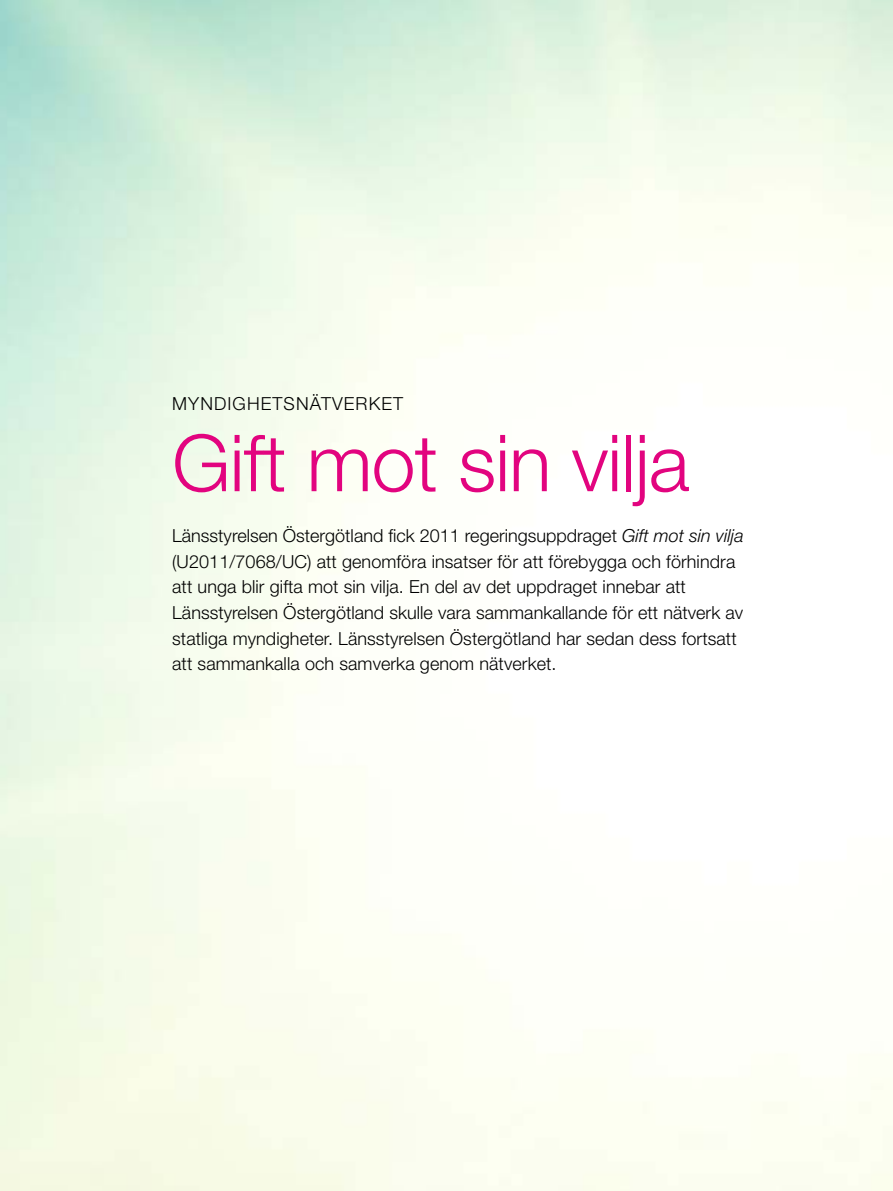
<style>
.page{position:relative;width:893px;height:1191px;background:#fff}
.page>*{position:absolute;margin:0;border:0;box-sizing:border-box;transform-origin:0 0}
.t1{font:300 78.75px "Helvetica Neue LT Std";letter-spacing:-.01em;color:#e2047f}
.t2{font:300 18px/25.5px "Helvetica Neue LT Std";letter-spacing:.005em;color:#000}
.t3{font:300 18px "Helvetica Neue LT Std";letter-spacing:.06em;color:#000}
.s1{font-style:italic}
</style>
<div class="page">
<p class="t3" style="left:172px;top:392px;width:232px">MYNDIGHETSNÄTVERKET</p>
<h1 class="t1" style="left:172px;top:415px;width:519px">Gift mot sin vilja</h1>
<p class="t2" style="left:172px;top:523px;width:573px">Länsstyrelsen Östergötland fick 2011 regeringsuppdraget <span class="s1">Gift mot sin vilja </span>(U2011/7068/UC) att genomföra insatser för att förebygga och förhindra att unga blir gifta mot sin vilja. En del av det uppdraget innebar att Länsstyrelsen Östergötland skulle vara sammankallande för ett nätverk av statliga myndigheter. Länsstyrelsen Östergötland har sedan dess fortsatt att sammankalla och samverka genom nätverket.</p>
</div>
